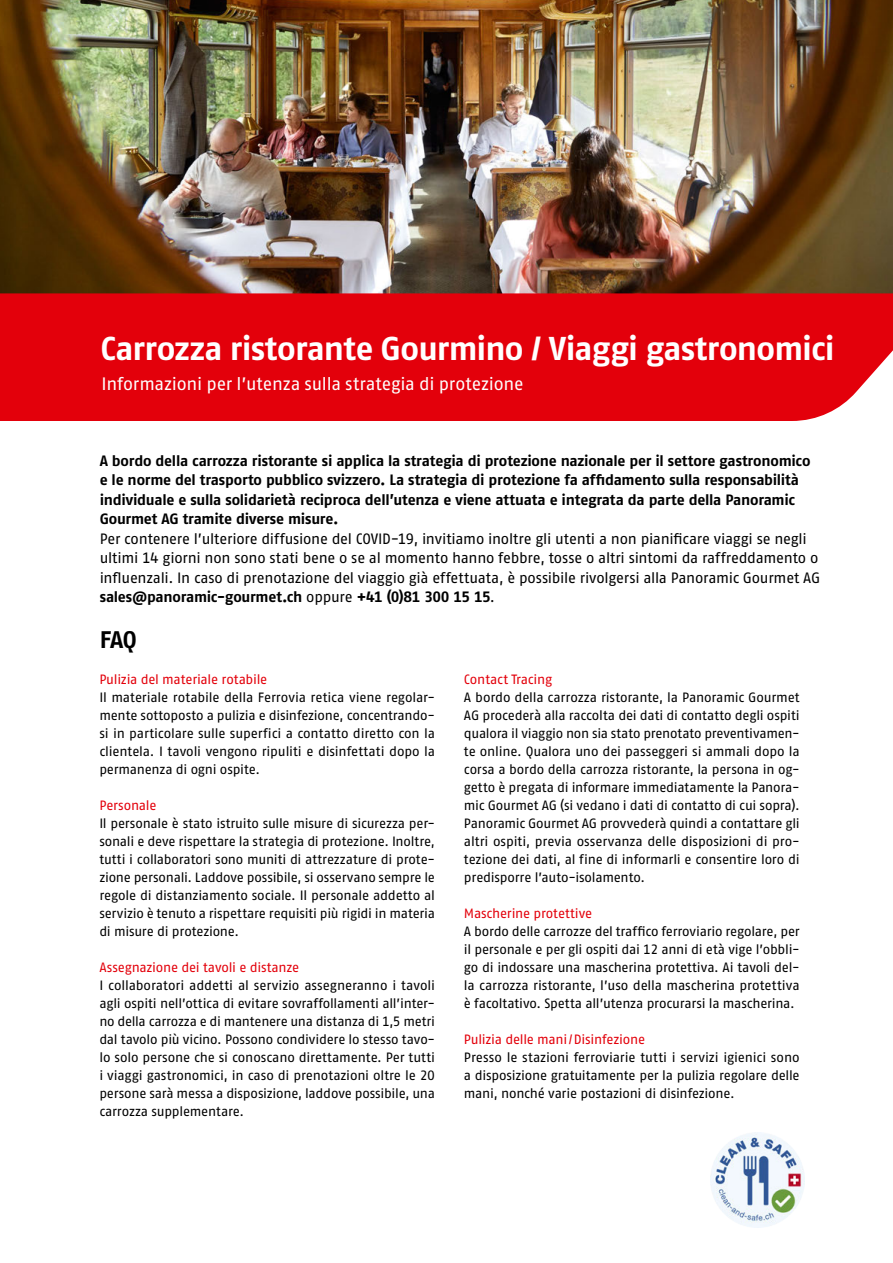
<style>
.page{position:relative;width:893px;height:1263px;background:#fff}
.page>*{position:absolute;margin:0;border:0;box-sizing:border-box;transform-origin:0 0}
.t1{font:33px "Fago No Bold Tf";letter-spacing:-.02em;color:#fff}
.t2{font:24px "Fago No Bold Tf";color:#000}
.t3{font:18px "Fago No Regular Tf";letter-spacing:-.01em;color:#fff}
.t4{font:15px/19.5px "Fago No Bold Tf";letter-spacing:-.015em;color:#000}
.t5{font:15px/19.5px "Fago No Regular Tf";letter-spacing:-.015em;color:#000}
.t6{font:13.5px/18px "Fago No Regular Tf";letter-spacing:-.015em;color:#000;text-align:justify}
.t7{font:13.5px "Fago No Regular Tf";letter-spacing:-.02em;color:#e3000b}
.s1{font-family:"Fago No Regular Tf"}
</style>
<div class="page">
<img style="left:0;top:0;width:893px;height:293px">
<div style="left:0;top:293px;width:893px;height:128px;background:#e3000b"></div>
<img style="left:710px;top:1132px;width:95px;height:95px">
<h1 class="t1" style="left:100px;top:329px;width:736px">Carrozza ristorante Gourmino / Viaggi gastronomici</h1>
<h3 class="t3" style="left:101px;top:373px;width:424px">Informazioni per l’utenza sulla strategia di protezione</h3>
<p class="t4" style="left:100px;top:451px;width:712px">A bordo della carrozza ristorante si applica la strategia di protezione nazionale per il settore gastronomico e le norme del trasporto pubblico svizzero. La strategia di protezione fa affidamento sulla responsabilità individuale e sulla solidarietà reciproca dell’utenza e viene attuata e integrata da parte della Panoramic Gourmet AG tramite diverse misure.</p>
<p class="t5" style="left:100px;top:529px;width:722px">Per contenere l’ulteriore diffusione del COVID-19, invitiamo inoltre gli utenti a non pianificare viaggi se negli ultimi 14 giorni non sono stati bene o se al momento hanno febbre, tosse o altri sintomi da raffreddamento o influenzali. In caso di prenotazione del viaggio già effettuata, è possibile rivolgersi alla Panoramic Gourmet AG</p>
<p class="t4" style="left:100px;top:587px;width:397px">sales@panoramic-gourmet.ch <span class="s1">oppure</span> +41 (0)81 300 15 15<span class="s1">.</span></p>
<h2 class="t2" style="left:100px;top:626px;width:39px">FAQ</h2>
<p class="t7" style="left:99px;top:672px;width:170px">Pulizia del materiale rotabile</p>
<p class="t6" style="left:99px;top:688px;width:337px">Il materiale rotabile della Ferrovia retica viene regolar&shy;mente sottoposto a pulizia e disinfezione, concentrando&shy;si in particolare sulle superfici a contatto diretto con la clientela. I tavoli vengono ripuliti e disinfettati dopo la permanenza di ogni ospite.</p>
<p class="t7" style="left:99px;top:798px;width:59px">Personale</p>
<p class="t6" style="left:99px;top:814px;width:337px">Il personale è stato istruito sulle misure di sicurezza per&shy;sonali e deve rispettare la strategia di protezione. Inoltre, tutti i collaboratori sono muniti di attrezzature di prote&shy;zione personali. Laddove possibile, si osservano sempre le regole di distanziamento sociale. Il personale addetto al servizio è tenuto a rispettare requisiti più rigidi in materia di misure di protezione.</p>
<p class="t7" style="left:99px;top:960px;width:201px">Assegnazione dei tavoli e distanze</p>
<p class="t6" style="left:99px;top:976px;width:337px">I collaboratori addetti al servizio assegneranno i tavoli agli ospiti nell’ottica di evitare sovraffollamenti all’inter&shy;no della carrozza e di mantenere una distanza di 1,5 metri dal tavolo più vicino. Possono condividere lo stesso tavo&shy;lo solo persone che si conoscano direttamente. Per tutti i viaggi gastronomici, in caso di prenotazioni oltre le 20 persone sarà messa a disposizione, laddove possibile, una carrozza supplementare.</p>
<p class="t7" style="left:464px;top:672px;width:90px">Contact Tracing</p>
<p class="t6" style="left:464px;top:688px;width:337px">A bordo della carrozza ristorante, la Panoramic Gourmet AG procederà alla raccolta dei dati di contatto degli ospiti qualora il viaggio non sia stato prenotato preventivamen&shy;te online. Qualora uno dei passeggeri si ammali dopo la corsa a bordo della carrozza ristorante, la persona in og&shy;getto è pregata di informare immediatamente la Panora&shy;mic Gourmet AG (si vedano i dati di contatto di cui sopra).<br>Panoramic Gourmet AG provvederà quindi a contattare gli altri ospiti, previa osservanza delle disposizioni di pro&shy;tezione dei dati, al fine di informarli e consentire loro di predisporre l’auto-isolamento.</p>
<p class="t7" style="left:464px;top:906px;width:130px">Mascherine protettive</p>
<p class="t6" style="left:464px;top:922px;width:337px">A bordo delle carrozze del traffico ferroviario regolare, per il personale e per gli ospiti dai 12 anni di età vige l’obbli&shy;go di indossare una mascherina protettiva. Ai tavoli del&shy;la carrozza ristorante, l’uso della mascherina protettiva è facoltativo. Spetta all’utenza procurarsi la mascherina.</p>
<p class="t7" style="left:464px;top:1032px;width:183px">Pulizia delle mani/Disinfezione</p>
<p class="t6" style="left:464px;top:1048px;width:337px">Presso le stazioni ferroviarie tutti i servizi igienici sono a disposizione gratuitamente per la pulizia regolare delle mani, nonché varie postazioni di disinfezione.</p>
</div>
